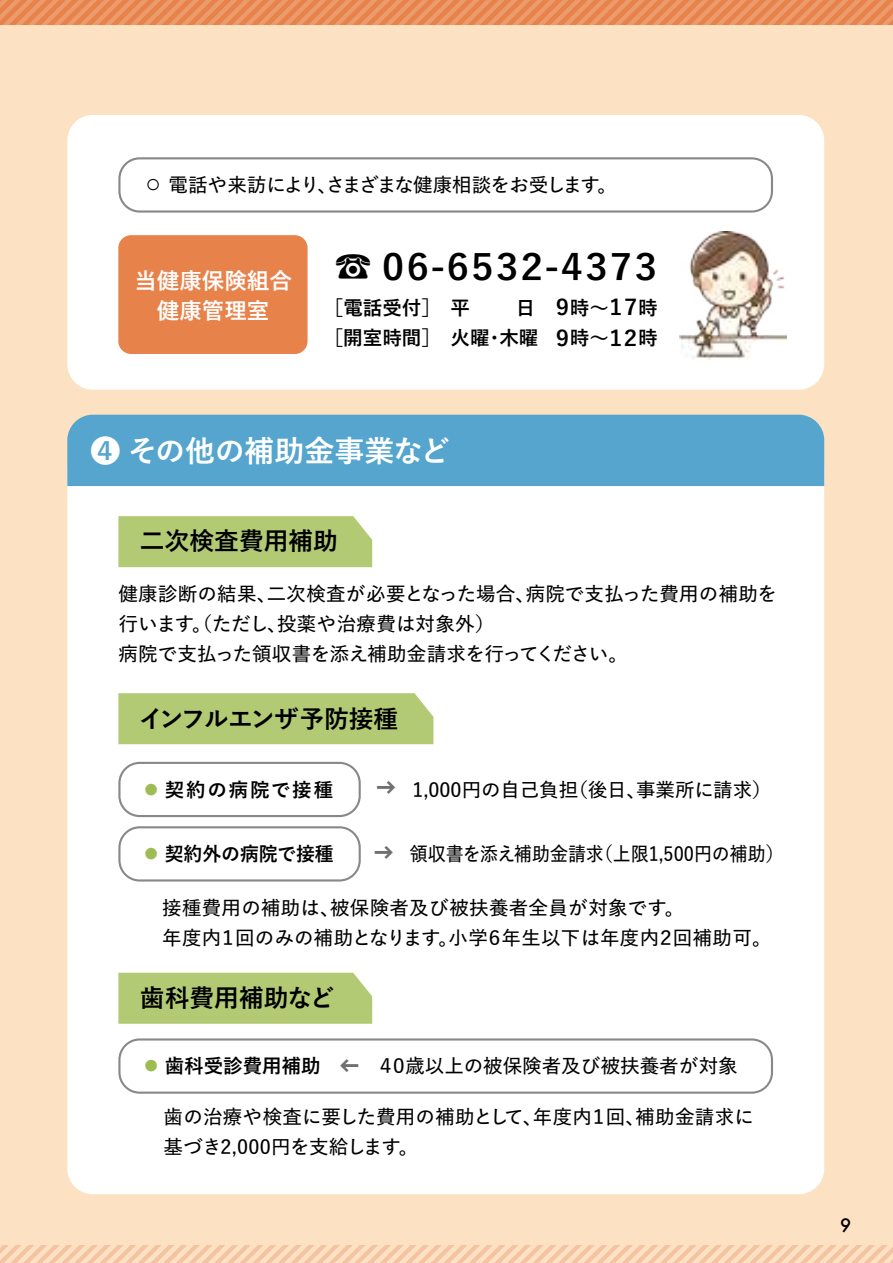
<style>
.page{position:relative;width:893px;height:1263px;background:#fce2c3}
.page>*{position:absolute;margin:0;border:0;box-sizing:border-box;transform-origin:0 0}
.t1{font:700 35.4px "Yu Go Pr 6 N";letter-spacing:-.32em;color:#000}
.t2{font:700 30px "Yu Go Pr 6 N";letter-spacing:-.005em;color:#fff}
.t3{font:700 24.75px "Yu Go Pr 6 N";color:#000}
.t4{font:700 24.75px "Yu Go Pr 6 N";letter-spacing:-.035em;color:#000}
.t5{font:700 22.5px "Yu Go Pr 6 N";color:#fff}
.t6{font:600 19.5px/30px "Yu Go Pr 6 N";color:#000}
.t7{font:700 19.5px/30.2px "Yu Go Pr 6 N";color:#000}
.t8{font:600 19.5px "Yu Go Pr 6 N";letter-spacing:-.03em;color:#000}
.t9{font:600 19.5px "Yu Go Pr 6 N";color:#000;scale:.92 1}
.t10{font:700 19.5px "Yu Go Pr 6 N";letter-spacing:.095em;color:#000}
.t11{font:800 19.5px "P Shin Go Pr 6 N";color:#717071}
.t12{font:500 18px "Futura";color:#000}
.s1{font-size:21.45px}
.s2{color:#9dbd52}
.s3{font-weight:700;color:#9dbd52}
.s4{font-weight:700}
.s5{font-family:"P Shin Go Pr 6 N";font-weight:800;color:#717071}
</style>
<div class="page">
<div style="left:67px;top:115px;width:757px;height:275px;background:#fff;border-radius:26px"></div>
<div style="left:67px;top:444px;width:757px;height:750px;background:#fff;border-radius:26px"></div>
<div style="left:118px;top:235px;width:190px;height:119px;background:#e8824b;border-radius:13px"></div>
<img style="left:680px;top:232px;width:107px;height:128px">
<svg style="left:118px;top:157px;width:655px;height:56px"></svg>
<svg style="left:118px;top:1038px;width:655px;height:56px"></svg>
<svg style="left:118px;top:762px;width:243px;height:55px"></svg>
<svg style="left:118px;top:826px;width:243px;height:55px"></svg>
<div style="left:118px;top:516px;width:254px;height:51px;background:#b3ca75"></div>
<div style="left:118px;top:973px;width:254px;height:51px;background:#b3ca75"></div>
<div style="left:118px;top:693px;width:315px;height:51px;background:#b3ca75"></div>
<svg style="left:0;top:0;width:893px;height:25px;background:#e98e5a"></svg>
<svg style="left:0;top:1245px;width:893px;height:18px"></svg>
<div style="left:67px;top:415px;width:757px;height:71px;background:#55a5ce"></div>
<p class="t8" style="left:143px;top:167px;width:475px">○ 電話や来訪により、さまざまな健康相談をお受します。</p>
<h1 class="t1" style="left:134px;top:247px;width:531px"><sub>当健康保険組合</sub> ☎ ０６-６５３２-４３７３</h1>
<p class="t5" style="left:157px;top:298px;width:114px">健康管理室</p>
<p class="t7" style="left:324px;top:293px;width:335px">［電話受付］　平　　日 <span class="s1">９</span>時～<span class="s1">１７</span>時［開室時間］　火曜・木曜 <span class="s1">９</span>時～<span class="s1">１２</span>時</p>
<h2 class="t2" style="left:90px;top:434px;width:361px">❹ その他の補助金事業など</h2>
<p class="t3" style="left:140px;top:527px;width:199px">二次検査費用補助</p>
<p class="t6" style="left:118px;top:577px;width:660px">健康診断の結果、二次検査が必要となった場合、病院で支払った費用の補助を行います。（ただし、投薬や治療費は対象外）<br>病院で支払った領収書を添え補助金請求を行ってください。</p>
<p class="t4" style="left:138px;top:704px;width:261px">インフルエンザ予防接種</p>
<p class="t10" style="left:142px;top:779px;width:193px"><span class="s2">●</span>契約の病院で接種</p>
<p class="t11" style="left:396px;top:803px;width:21px;rotate:-180deg">←</p>
<p class="t6" style="left:412px;top:772px;width:361px">1,000円の自己負担（後日、事業所に請求）</p>
<p class="t7" style="left:142px;top:839px;width:194px"><span class="s2">●</span> 契約外の病院で接種</p>
<p class="t11" style="left:393px;top:867px;width:21px;rotate:-180deg">←</p>
<p class="t9" style="left:410px;top:836px;width:408px">領収書を添え補助金請求（上限1,500円の補助）</p>
<p class="t6" style="left:162px;top:890px;width:611px">接種費用の補助は、被保険者及び被扶養者全員が対象です。<br>年度内１回のみの補助となります。小学６年生以下は年度内２回補助可。</p>
<p class="t3" style="left:140px;top:984px;width:196px">歯科費用補助など</p>
<p class="t6" style="left:142px;top:1049px;width:598px"><span class="s3">●</span> <span class="s4">歯科受診費用補助</span> <span class="s5">←</span>　４０歳以上の被保険者及び被扶養者が対象</p>
<p class="t6" style="left:164px;top:1099px;width:592px">歯の治療や検査に要した費用の補助として、年度内１回、補助金請求に基づき2,000円を支給します。</p>
<p class="t12" style="left:840px;top:1213px;width:13px">9</p>
</div>
